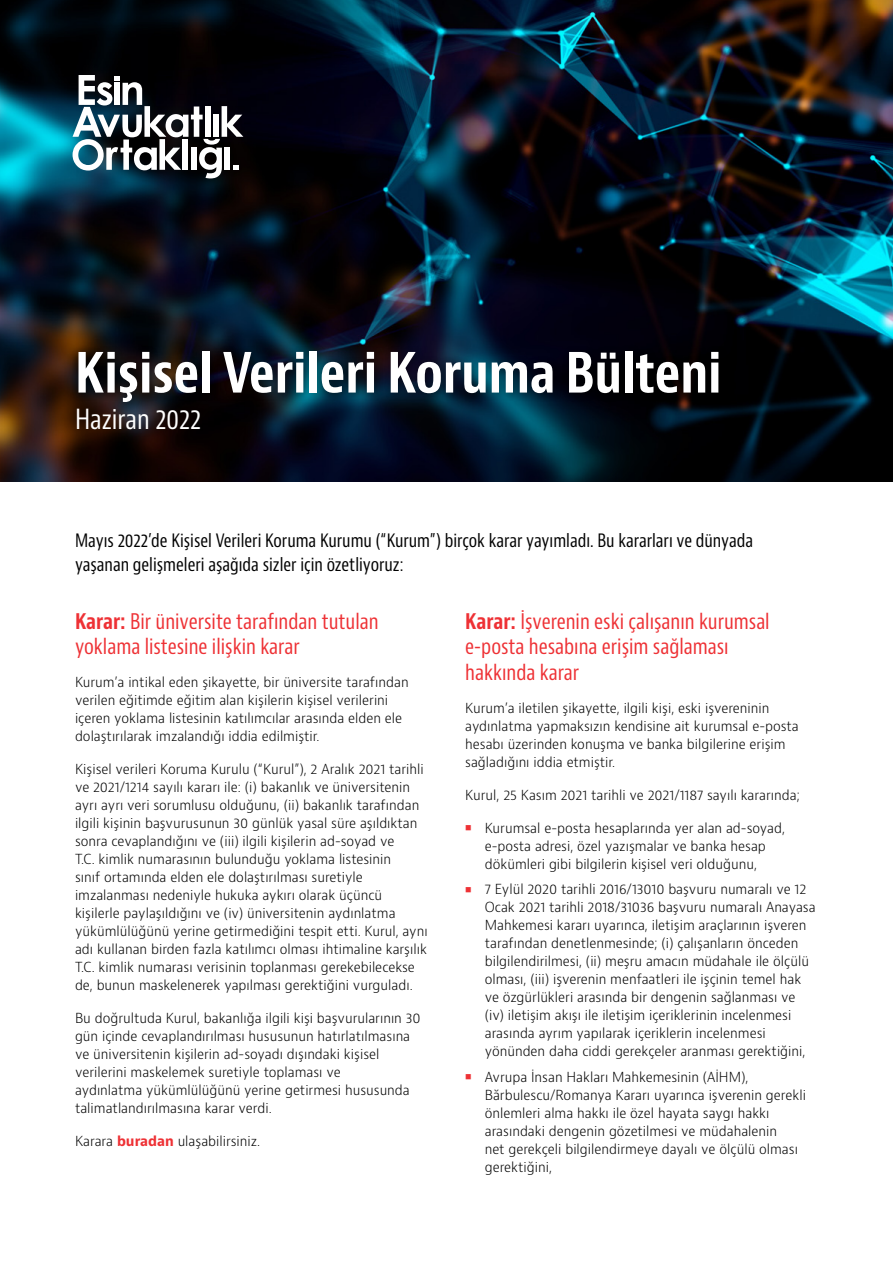
<style>
.page{position:relative;width:893px;height:1263px;background:#fff}
.page>*{position:absolute;margin:0;border:0;box-sizing:border-box;transform-origin:0 0}
.t1{font:700 condensed 54px "Baker Mc Kenzie Bernini";color:#fff}
.t2{font:condensed 27px "Baker Mc Kenzie Bernini";color:#fff}
.t3{font:condensed 21px/25.5px "Baker Mc Kenzie Bernini";color:#ee3135}
.t4{font:condensed 18px/24px "Baker Mc Kenzie Bernini";color:#000}
.t5{font:300 13.5px/18px "Baker Mc Kenzie Bernini";color:#000}
.s1{font-weight:700}
.s2{font-weight:700;color:#ee3135}
</style>
<div class="page">
<img style="left:0;top:0;width:893px;height:481px">
<div style="left:71px;top:344px;width:657px;height:67px;background:#000;opacity:.5"></div>
<svg style="left:73px;top:75px;width:170px;height:103px"></svg>
<h1 class="t1" style="left:75px;top:340px;width:648px">Kişisel Verileri Koruma Bülteni</h1>
<h2 class="t2" style="left:75px;top:403px;width:128px">Haziran 2022</h2>
<h3 class="t4" style="left:75px;top:529px;width:680px">Mayıs 2022’de Kişisel Verileri Koruma Kurumu (“Kurum”) birçok karar yayımladı. Bu kararları ve dünyada yaşanan gelişmeleri aşağıda sizler için özetliyoruz:</h3>
<h3 class="t3" style="left:75px;top:609px;width:305px"><span class="s1">Karar:</span> Bir üniversite tarafından tutulan yoklama listesine ilişkin karar</h3>
<p class="t5" style="left:75px;top:674px;width:335px">Kurum’a intikal eden şikayette, bir üniversite tarafından verilen eğitimde eğitim alan kişilerin kişisel verilerini içeren yoklama listesinin katılımcılar arasında elden ele dolaştırılarak imzalandığı iddia edilmiştir.</p>
<p class="t5" style="left:75px;top:761px;width:354px">Kişisel verileri Koruma Kurulu (“Kurul”), 2 Aralık 2021 tarihli ve 2021/1214 sayılı kararı ile: (i) bakanlık ve üniversitenin ayrı ayrı veri sorumlusu olduğunu, (ii) bakanlık tarafından ilgili kişinin başvurusunun 30 günlük yasal süre aşıldıktan sonra cevaplandığını ve (iii) ilgili kişilerin ad-soyad ve<br>T.C. kimlik numarasının bulunduğu yoklama listesinin<br>sınıf ortamında elden ele dolaştırılması suretiyle imzalanması nedeniyle hukuka aykırı olarak üçüncü kişilerle paylaşıldığını ve (iv) üniversitenin aydınlatma yükümlülüğünü yerine getirmediğini tespit etti. Kurul, aynı adı kullanan birden fazla katılımcı olması ihtimaline karşılık T.C. kimlik numarası verisinin toplanması gerekebilecekse de, bunun maskelenerek yapılması gerektiğini vurguladı.</p>
<p class="t5" style="left:75px;top:1010px;width:347px">Bu doğrultuda Kurul, bakanlığa ilgili kişi başvurularının 30 gün içinde cevaplandırılması hususunun hatırlatılmasına ve üniversitenin kişilerin ad-soyadı dışındaki kişisel verilerini maskelemek suretiyle toplaması ve<br>aydınlatma yükümlülüğünü yerine getirmesi hususunda talimatlandırılmasına karar verdi.</p>
<p class="t5" style="left:75px;top:1133px;width:187px">Karara <span class="s2">buradan</span> ulaşabilirsiniz.</p>
<h3 class="t3" style="left:465px;top:609px;width:306px"><span class="s1">Karar:</span> İşverenin eski çalışanın kurumsal e-posta hesabına erişim sağlaması hakkında karar</h3>
<p class="t5" style="left:465px;top:699px;width:335px">Kurum’a iletilen şikayette, ilgili kişi, eski işvereninin aydınlatma yapmaksızın kendisine ait kurumsal e-posta hesabı üzerinden konuşma ve banka bilgilerine erişim sağladığını iddia etmiştir.</p>
<p class="t5" style="left:465px;top:786px;width:336px">Kurul, 25 Kasım 2021 tarihli ve 2021/1187 sayılı kararında;</p>
<p class="t5" style="left:485px;top:819px;width:302px">Kurumsal e-posta hesaplarında yer alan ad-soyad, e-posta adresi, özel yazışmalar ve banka hesap dökümleri gibi bilgilerin kişisel veri olduğunu,</p>
<p class="t5" style="left:485px;top:881px;width:332px">7 Eylül 2020 tarihli 2016/13010 başvuru numaralı ve 12<br>Ocak 2021 tarihli 2018/31036 başvuru numaralı Anayasa Mahkemesi kararı uyarınca, iletişim araçlarının işveren tarafından denetlenmesinde; (i) çalışanların önceden bilgilendirilmesi, (ii) meşru amacın müdahale ile ölçülü olması, (iii) işverenin menfaatleri ile işçinin temel hak ve özgürlükleri arasında bir dengenin sağlanması ve (iv) iletişim akışı ile iletişim içeriklerinin incelenmesi arasında ayrım yapılarak içeriklerin incelenmesi yönünden daha ciddi gerekçeler aranması gerektiğini,</p>
<p class="t5" style="left:485px;top:1068px;width:323px">Avrupa İnsan Hakları Mahkemesinin (AİHM), Bărbulescu/Romanya Kararı uyarınca işverenin gerekli önlemleri alma hakkı ile özel hayata saygı hakkı arasındaki dengenin gözetilmesi ve müdahalenin<br>net gerekçeli bilgilendirmeye dayalı ve ölçülü olması gerektiğini,</p>
</div>
